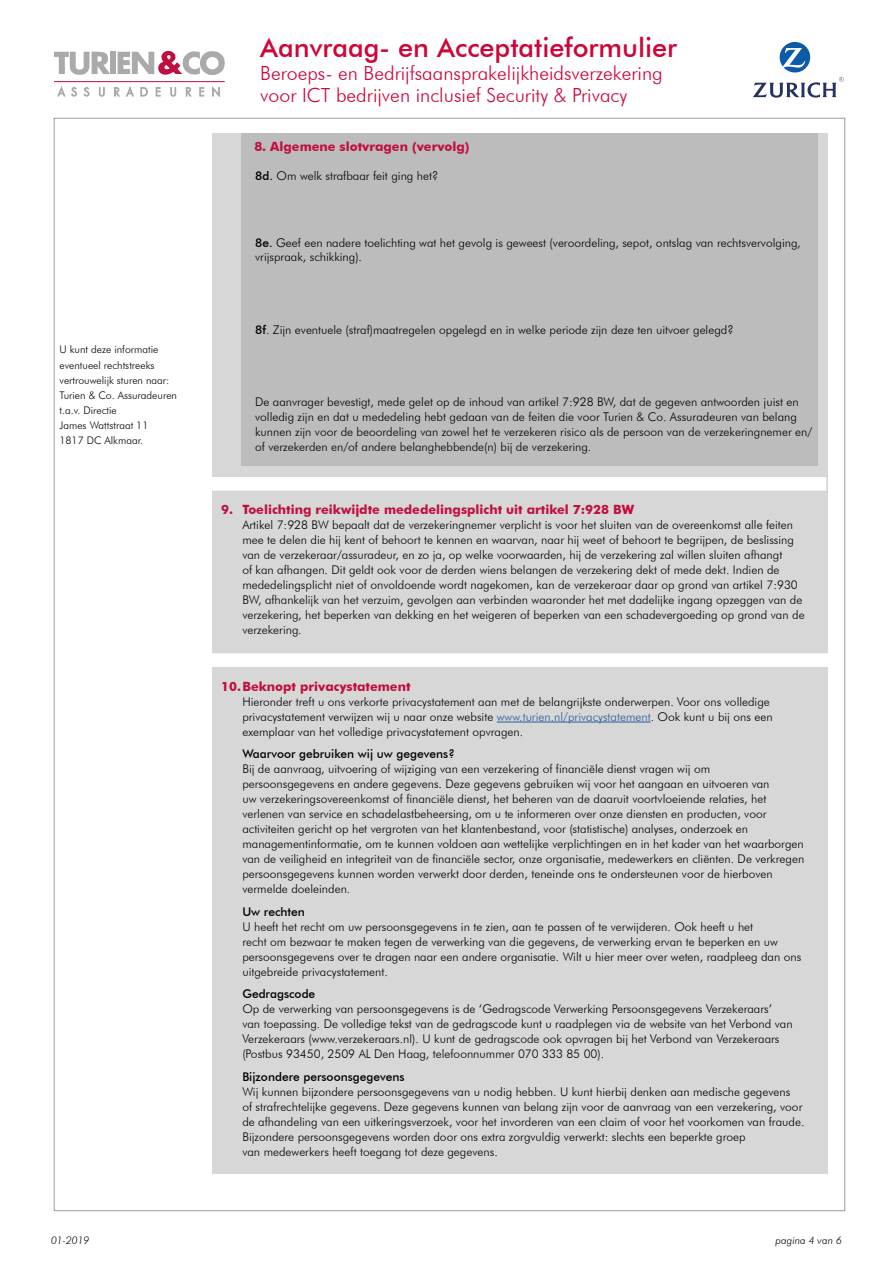
<style>
.page{position:relative;width:893px;height:1263px;background:#fff}
.page>*{position:absolute;margin:0;border:0;box-sizing:border-box;transform-origin:0 0}
.t1{font:500 27px "Futura BT";color:#ce0538}
.t2{font:300 19.5px/22.5px "Futura BT";color:#ce0538}
.t3{font:700 12.75px "Futura BT";color:#c10e3e}
.t4{font:300 12px/15px "Futura BT";color:#000}
.t5{font:500 12px "Futura BT";color:#000}
.t6{font:300 10.5px/15px "Futura BT";color:#000}
.t7{font:italic 300 10.5px "Futura BT";color:#000}
.s1{font-weight:500}
.s2{color:#275b9b}
</style>
<div class="page">
<div style="left:212px;top:133px;width:616px;height:1041px;background:#d6d7d6"></div>
<div style="left:241px;top:133px;width:577px;height:333px;background:#bdbcbc"></div>
<svg style="left:753px;top:42px;width:91px;height:56px"></svg>
<div style="left:110px;top:52px;width:5px;height:22px;background:#aaa"></div>
<svg style="left:118px;top:51px;width:107px;height:24px"></svg>
<svg style="left:54px;top:51px;width:56px;height:24px"></svg>
<svg style="left:58px;top:87px;width:7px;height:9px"></svg>
<svg style="left:71px;top:87px;width:6px;height:9px"></svg>
<svg style="left:84px;top:87px;width:5px;height:9px"></svg>
<svg style="left:99px;top:87px;width:6px;height:10px"></svg>
<svg style="left:114px;top:87px;width:6px;height:9px"></svg>
<svg style="left:126px;top:87px;width:8px;height:9px"></svg>
<svg style="left:141px;top:87px;width:7px;height:9px"></svg>
<svg style="left:156px;top:87px;width:4px;height:9px"></svg>
<svg style="left:170px;top:87px;width:6px;height:10px"></svg>
<svg style="left:186px;top:87px;width:5px;height:9px"></svg>
<svg style="left:199px;top:87px;width:5px;height:9px"></svg>
<svg style="left:212px;top:87px;width:8px;height:10px"></svg>
<hr style="left:54px;top:81px;width:171px;height:1px;background:#c10e3e">
<div style="left:208px;top:477px;width:618px;height:14px;background:#fff"></div>
<div style="left:208px;top:653px;width:627px;height:14px;background:#fff"></div>
<hr style="left:497px;top:722px;width:154px;height:1px;background:#275b9b">
<h1 class="t1" style="left:260px;top:31px;width:418px">Aanvraag- en Acceptatieformulier</h1>
<h2 class="t2" style="left:260px;top:61px;width:404px">Beroeps- en Bedrijfsaansprakelijkheidsverzekering voor ICT bedrijven inclusief Security &amp; Privacy</h2>
<p class="t3" style="left:254px;top:139px;width:217px">8. Algemene slotvragen (vervolg)</p>
<p class="t4" style="left:255px;top:168px;width:185px"><span class="s1">8d.</span> Om welk strafbaar feit ging het?</p>
<p class="t4" style="left:255px;top:235px;width:547px;line-height:14.4px"><span class="s1">8e.</span> Geef een nadere toelichting wat het gevolg is geweest (veroordeling, sepot, ontslag van rechtsvervolging, vrijspraak, schikking).</p>
<p class="t6" style="left:60px;top:342px;width:119px">U kunt deze informatie eventueel rechtstreeks vertrouwelijk sturen naar:<br>Turien &amp; Co. Assuradeuren t.a.v. Directie<br>James Wattstraat 11<br>1817 DC Alkmaar.</p>
<p class="t4" style="left:255px;top:322px;width:480px"><span class="s1">8f</span>. Zijn eventuele (straf)maatregelen opgelegd en in welke periode zijn deze ten uitvoer gelegd?</p>
<p class="t4" style="left:255px;top:394px;width:559px">De aanvrager bevestigt, mede gelet op de inhoud van artikel 7:928 BW, dat de gegeven antwoorden juist en volledig zijn en dat u mededeling hebt gedaan van de feiten die voor Turien &amp; Co. Assuradeuren van belang kunnen zijn voor de beoordeling van zowel het te verzekeren risico als de persoon van de verzekeringnemer en/ of verzekerden en/of andere belanghebbende(n) bij de verzekering.</p>
<p class="t3" style="left:221px;top:502px;width:414px">9. Toelichting reikwijdte mededelingsplicht uit artikel 7:928 BW</p>
<p class="t4" style="left:242px;top:517px;width:564px">Artikel 7:928 BW bepaalt dat de verzekeringnemer verplicht is voor het sluiten van de overeenkomst alle feiten mee te delen die hij kent of behoort te kennen en waarvan, naar hij weet of behoort te begrijpen, de beslissing van de verzekeraar/assuradeur, en zo ja, op welke voorwaarden, hij de verzekering zal willen sluiten afhangt<br>of kan afhangen. Dit geldt ook voor de derden wiens belangen de verzekering dekt of mede dekt. Indien de mededelingsplicht niet of onvoldoende wordt nagekomen, kan de verzekeraar daar op grond van artikel 7:930<br>BW, afhankelijk van het verzuim, gevolgen aan verbinden waaronder het met dadelijke ingang opzeggen van de verzekering, het beperken van dekking en het weigeren of beperken van een schadevergoeding op grond van de verzekering.</p>
<p class="t3" style="left:221px;top:678px;width:191px">10.Beknopt privacystatement</p>
<p class="t4" style="left:242px;top:694px;width:532px">Hieronder treft u ons verkorte privacystatement aan met de belangrijkste onderwerpen. Voor ons volledige privacystatement verwijzen wij u naar onze website <span class="s2">www.turien.nl/privacystatement</span>. Ook kunt u bij ons een exemplaar van het volledige privacystatement opvragen.</p>
<p class="t5" style="left:242px;top:747px;width:214px">Waarvoor gebruiken wij uw gegevens?</p>
<p class="t4" style="left:242px;top:761px;width:563px">Bij de aanvraag, uitvoering of wijziging van een verzekering of financiële dienst vragen wij om persoonsgegevens en andere gegevens. Deze gegevens gebruiken wij voor het aangaan en uitvoeren van<br>uw verzekeringsovereenkomst of financiële dienst, het beheren van de daaruit voortvloeiende relaties, het verlenen van service en schadelastbeheersing, om u te informeren over onze diensten en producten, voor activiteiten gericht op het vergroten van het klantenbestand, voor (statistische) analyses, onderzoek en managementinformatie, om te kunnen voldoen aan wettelijke verplichtingen en in het kader van het waarborgen van de veiligheid en integriteit van de financiële sector, onze organisatie, medewerkers en cliënten. De verkregen persoonsgegevens kunnen worden verwerkt door derden, teneinde ons te ondersteunen voor de hierboven vermelde doeleinden.</p>
<p class="t5" style="left:242px;top:904px;width:64px">Uw rechten</p>
<p class="t4" style="left:242px;top:919px;width:560px">U heeft het recht om uw persoonsgegevens in te zien, aan te passen of te verwijderen. Ook heeft u het<br>recht om bezwaar te maken tegen de verwerking van die gegevens, de verwerking ervan te beperken en uw persoonsgegevens over te dragen naar een andere organisatie. Wilt u hier meer over weten, raadpleeg dan ons uitgebreide privacystatement.</p>
<p class="t5" style="left:242px;top:987px;width:74px">Gedragscode</p>
<p class="t4" style="left:242px;top:1001px;width:552px">Op de verwerking van persoonsgegevens is de ‘Gedragscode Verwerking Persoonsgegevens Verzekeraars’ van toepassing. De volledige tekst van de gedragscode kunt u raadplegen via de website van het Verbond van Verzekeraars (www.verzekeraars.nl). U kunt de gedragscode ook opvragen bij het Verbond van Verzekeraars (Postbus 93450, 2509 AL Den Haag, telefoonnummer 070 333 85 00).</p>
<p class="t5" style="left:242px;top:1069px;width:164px">Bijzondere persoonsgegevens</p>
<p class="t4" style="left:242px;top:1084px;width:564px">Wij kunnen bijzondere persoonsgegevens van u nodig hebben. U kunt hierbij denken aan medische gegevens<br>of strafrechtelijke gegevens. Deze gegevens kunnen van belang zijn voor de aanvraag van een verzekering, voor de afhandeling van een uitkeringsverzoek, voor het invorderen van een claim of voor het voorkomen van fraude.<br>Bijzondere persoonsgegevens worden door ons extra zorgvuldig verwerkt: slechts een beperkte groep<br>van medewerkers heeft toegang tot deze gegevens.</p>
<p class="t7" style="left:51px;top:1234px;width:40px">01-2019</p>
<p class="t7" style="left:775px;top:1234px;width:68px">pagina 4 van 6</p>
</div>
